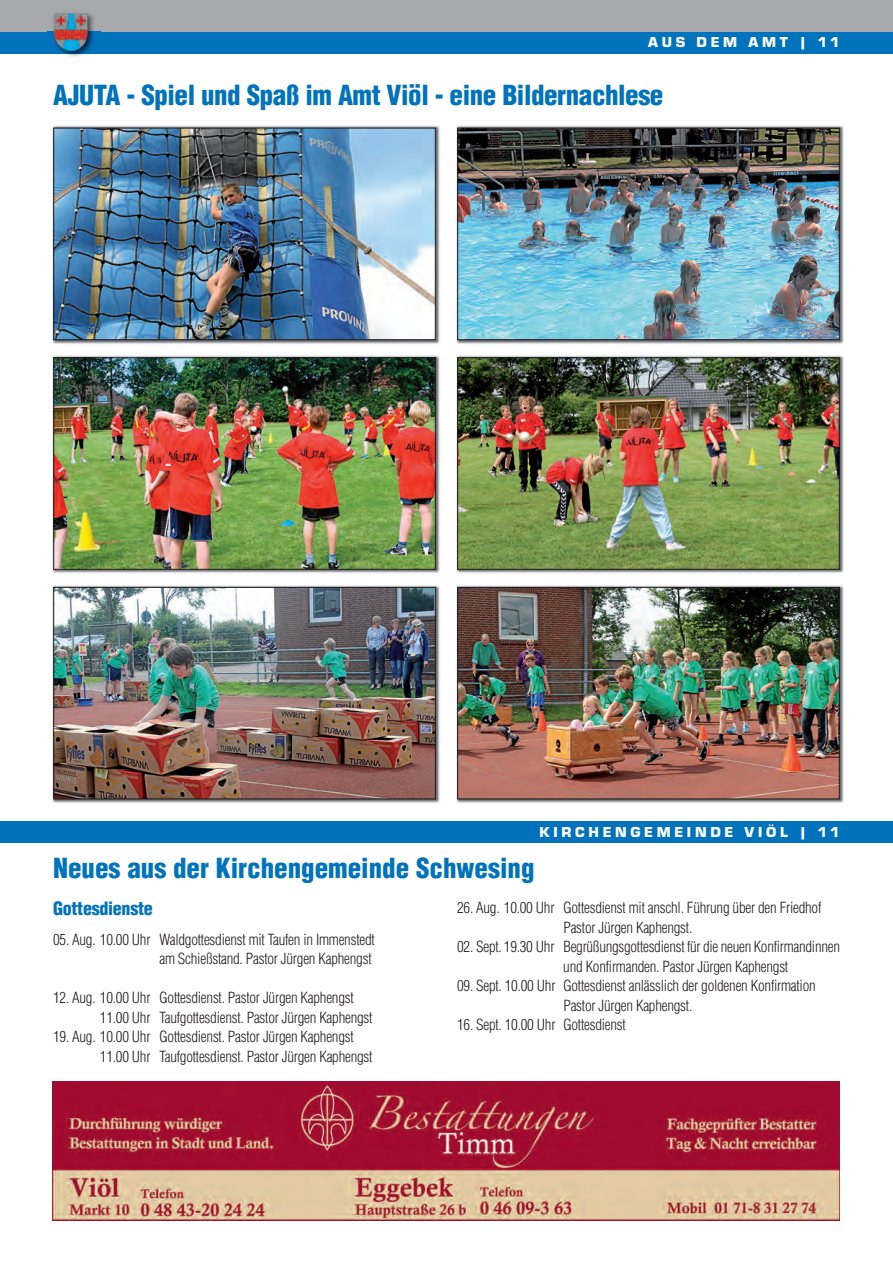
<style>
.page{position:relative;width:893px;height:1263px;background:#fff}
.page>*{position:absolute;margin:0;border:0;box-sizing:border-box;transform-origin:0 0}
.t1{font:900 condensed 27px "Helvetica";letter-spacing:-.015em;color:#0073bc}
.t2{font:900 condensed 18px "Helvetica";letter-spacing:-.015em;color:#0073bc}
.t3{font:300 condensed 15px/19.5px "Helvetica";letter-spacing:-.015em;color:#231f20}
.t4{font:15px "Eurostile T Blac";letter-spacing:.25em;color:#fff}
</style>
<div class="page">
<div style="left:0;top:0;width:893px;height:43px;background:#a8a9ad"></div>
<div style="left:0;top:32px;width:893px;height:21px;background:#0073bc"></div>
<div style="left:0;top:822px;width:893px;height:21px;background:#0073bc"></div>
<img style="left:48px;top:13px;width:52px;height:44px">
<img style="left:54px;top:13px;width:34px;height:38px">
<img style="left:53px;top:1082px;width:787px;height:138px">
<img style="left:52px;top:125px;width:388px;height:219px">
<img style="left:55px;top:130px;width:379px;height:208px">
<div style="left:53px;top:128px;width:383px;height:212px;border:1px solid #231f20"></div>
<img style="left:456px;top:125px;width:388px;height:219px">
<img style="left:459px;top:130px;width:379px;height:208px">
<div style="left:457px;top:128px;width:383px;height:212px;border:1px solid #231f20"></div>
<img style="left:52px;top:355px;width:388px;height:218px">
<img style="left:55px;top:359px;width:379px;height:209px">
<div style="left:53px;top:357px;width:383px;height:213px;border:1px solid #231f20"></div>
<img style="left:456px;top:355px;width:388px;height:218px">
<img style="left:459px;top:359px;width:379px;height:209px">
<div style="left:457px;top:357px;width:383px;height:213px;border:1px solid #231f20"></div>
<img style="left:52px;top:585px;width:388px;height:218px">
<img style="left:55px;top:589px;width:379px;height:208px">
<div style="left:53px;top:587px;width:383px;height:212px;border:1px solid #231f20"></div>
<img style="left:456px;top:585px;width:388px;height:218px">
<img style="left:459px;top:589px;width:379px;height:208px">
<div style="left:457px;top:587px;width:383px;height:212px;border:1px solid #231f20"></div>
<p class="t4" style="left:648px;top:33px;width:193px">AUS DEM AMT | 11</p>
<h1 class="t1" style="left:53px;top:80px;width:612px">AJUTA - Spiel und Spaß im Amt Viöl - eine Bildernachlese</h1>
<p class="t4" style="left:539px;top:823px;width:302px">KIRCHENGEMEINDE VIÖL | 11</p>
<h1 class="t1" style="left:53px;top:853px;width:483px">Neues aus der Kirchengemeinde Schwesing</h1>
<p class="t2" style="left:53px;top:899px;width:101px">Gottesdienste</p>
<p class="t3" style="left:53px;top:930px;width:323px;text-align:right">05. Aug. 10.00 Uhr Waldgottesdienst mit Taufen in Immenstedt am Schießstand. Pastor Jürgen Kaphengst</p>
<p class="t3" style="left:100px;top:988px;width:274px;text-indent:-47px">12. Aug. 10.00 Uhr Gottesdienst. Pastor Jürgen Kaphengst<br>11.00 Uhr Taufgottesdienst. Pastor Jürgen Kaphengst</p>
<p class="t3" style="left:100px;top:1027px;width:274px;text-indent:-47px">19. Aug. 10.00 Uhr Gottesdienst. Pastor Jürgen Kaphengst<br>11.00 Uhr Taufgottesdienst. Pastor Jürgen Kaphengst</p>
<p class="t3" style="left:563px;top:898px;width:259px;text-indent:-106px">26. Aug. 10.00 Uhr Gottesdienst mit anschl. Führung über den Friedhof<br>Pastor Jürgen Kaphengst.</p>
<p class="t3" style="left:563px;top:937px;width:278px;text-indent:-106px">02. Sept. 19.30 Uhr Begrüßungsgottesdienst für die neuen Konfirmandinnen und Konfirmanden. Pastor Jürgen Kaphengst</p>
<p class="t3" style="left:563px;top:976px;width:254px;text-indent:-106px">09. Sept. 10.00 Uhr Gottesdienst anlässlich der goldenen Konfirmation<br>Pastor Jürgen Kaphengst.</p>
<p class="t3" style="left:457px;top:1015px;width:170px">16. Sept. 10.00 Uhr Gottesdienst</p>
</div>
